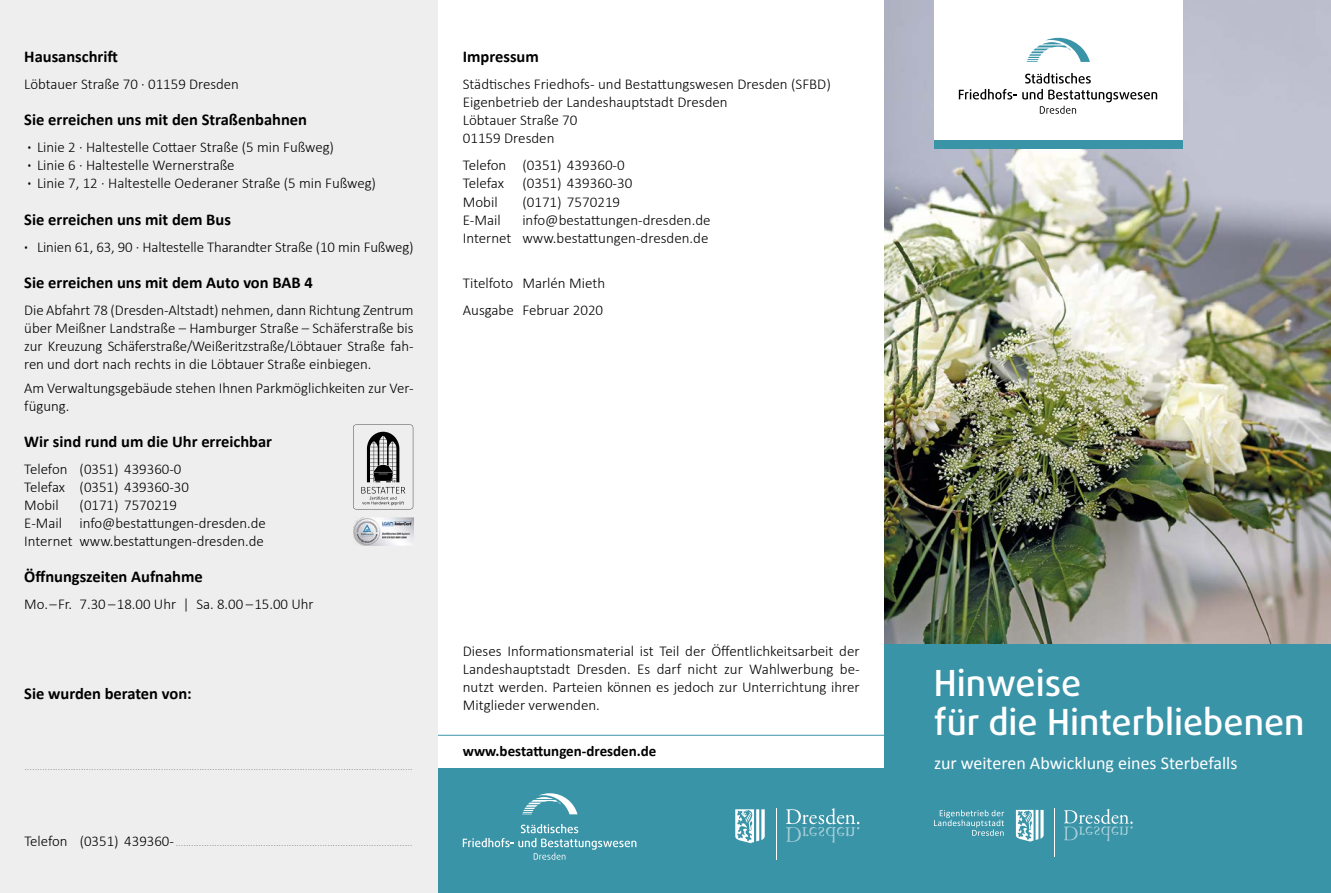
<style>
.page{position:relative;width:1331px;height:893px;background:#fff}
.page>*{position:absolute;margin:0;border:0;box-sizing:border-box;transform-origin:0 0}
.t1{font:500 36px "Daxline Pro";color:#fff}
.t2{font:18px "Calibri";color:#fff}
.t3{font:700 16.5px "Calibri";color:#000}
.t4{font:300 15px/18px "Calibri";color:#000;text-align:justify}
.t5{font:700 15px "Calibri";color:#000}
.t6{font:300 10.5px "Calibri";color:#878787}
.s1{font-weight:700}
</style>
<div class="page">
<div style="left:438px;top:769px;width:446px;height:124px;background:#3a94a8"></div>
<svg style="left:735px;top:809px;width:30px;height:34px"></svg>
<svg style="left:786px;top:808px;width:73px;height:35px"></svg>
<hr style="left:776px;top:808px;width:1px;height:52px;background:#fff">
<svg style="left:463px;top:824px;width:173px;height:36px"></svg>
<svg style="left:522px;top:793px;width:55px;height:22px"></svg>
<img style="left:884px;top:0;width:447px;height:645px">
<div style="left:884px;top:645px;width:447px;height:248px;background:#3a94a8"></div>
<div style="left:934px;top:0;width:248px;height:149px;background:#fff"></div>
<div style="left:934px;top:140px;width:248px;height:9px;background:#3a94a8"></div>
<svg style="left:959px;top:73px;width:198px;height:41px"></svg>
<svg style="left:1027px;top:38px;width:63px;height:24px"></svg>
<svg style="left:934px;top:810px;width:70px;height:26px"></svg>
<svg style="left:1016px;top:810px;width:28px;height:31px"></svg>
<svg style="left:1063px;top:809px;width:70px;height:32px"></svg>
<hr style="left:1054px;top:809px;width:1px;height:48px;background:#fff">
<hr style="left:438px;top:735px;width:451px;height:1px;background:#3a94a8">
<div style="left:0;top:0;width:438px;height:893px;background:#eee"></div>
<svg style="left:353px;top:425px;width:60px;height:84px"></svg>
<img style="left:353px;top:518px;width:61px;height:28px">
<h3 class="t3" style="left:24px;top:46px;width:95px">Hausanschrift</h3>
<p class="t4" style="left:24px;top:75px;width:216px">Löbtauer Straße 70 · 01159 Dresden</p>
<h3 class="t3" style="left:24px;top:109px;width:284px">Sie erreichen uns mit den Straßenbahnen</h3>
<p class="t4" style="left:28px;top:138px;width:308px"><span class="s1">·</span> Linie 2 · Haltestelle Cottaer Straße (5 min Fußweg)</p>
<p class="t4" style="left:28px;top:156px;width:208px"><span class="s1">·</span> Linie 6 · Haltestelle Wernerstraße</p>
<p class="t4" style="left:28px;top:174px;width:350px"><span class="s1">·</span> Linie 7, 12 · Haltestelle Oederaner Straße (5 min Fußweg)</p>
<h3 class="t3" style="left:24px;top:208px;width:208px">Sie erreichen uns mit dem Bus</h3>
<p class="t4" style="left:24px;top:237px;width:391px"><span class="s1">·</span> Linien 61, 63, 90 · Haltestelle Tharandter Straße (10 min Fußweg)</p>
<h3 class="t3" style="left:24px;top:271px;width:290px">Sie erreichen uns mit dem Auto von BAB 4</h3>
<p class="t4" style="left:24px;top:300px;width:391px">Die Abfahrt 78 (Dresden-Altstadt) nehmen, dann Richtung Zentrum über Meißner Landstraße – Hamburger Straße – Schäferstraße bis zur Kreuzung Schäferstraße/Weißeritzstraße/Löbtauer Straße fah&shy;ren und dort nach rechts in die Löbtauer Straße einbiegen.</p>
<p class="t4" style="left:24px;top:378px;width:391px">Am Verwaltungsgebäude stehen Ihnen Parkmöglichkeiten zur Ver&shy;fügung.</p>
<h3 class="t3" style="left:24px;top:430px;width:249px">Wir sind rund um die Uhr erreichbar</h3>
<p class="t4" style="left:24px;top:459px;width:159px">Telefon (0351) 439360-0</p>
<p class="t4" style="left:24px;top:477px;width:166px">Telefax (0351) 439360-30</p>
<p class="t4" style="left:24px;top:495px;width:36px">Mobil</p>
<p class="t4" style="left:80px;top:495px;width:99px">(0171) 7570219</p>
<p class="t4" style="left:24px;top:513px;width:243px">E-Mail info@bestattungen-dresden.de</p>
<p class="t4" style="left:24px;top:531px;width:241px">Internet www.bestattungen-dresden.de</p>
<h3 class="t3" style="left:24px;top:565px;width:180px">Öffnungszeiten Aufnahme</h3>
<p class="t4" style="left:24px;top:594px;width:291px">Mo. – Fr. 7.30 – 18.00 Uhr | Sa. 8.00 – 15.00 Uhr</p>
<h3 class="t3" style="left:24px;top:682px;width:169px">Sie wurden beraten von:</h3>
<p class="t6" style="left:24px;top:760px;width:390px">.......................................................................................................................................................</p>
<p class="t4" style="left:24px;top:832px;width:151px">Telefon (0351) 439360-</p>
<p class="t6" style="left:176px;top:836px;width:238px">............................................................................................</p>
<h3 class="t3" style="left:463px;top:46px;width:78px">Impressum</h3>
<p class="t4" style="left:463px;top:75px;width:370px">Städtisches Friedhofs- und Bestattungswesen Dresden (SFBD)</p>
<p class="t4" style="left:463px;top:93px;width:266px">Eigenbetrieb der Landeshauptstadt Dresden</p>
<p class="t4" style="left:463px;top:111px;width:116px">Löbtauer Straße 70</p>
<p class="t4" style="left:463px;top:129px;width:93px">01159 Dresden</p>
<p class="t4" style="left:463px;top:156px;width:163px">Telefon (0351) 439360-0</p>
<p class="t4" style="left:463px;top:174px;width:171px">Telefax (0351) 439360-30</p>
<p class="t4" style="left:463px;top:192px;width:36px">Mobil</p>
<p class="t4" style="left:522px;top:192px;width:99px">(0171) 7570219</p>
<p class="t4" style="left:463px;top:210px;width:40px">E-Mail</p>
<p class="t4" style="left:522px;top:210px;width:190px">info@bestattungen-dresden.de</p>
<p class="t4" style="left:463px;top:228px;width:247px">Internet www.bestattungen-dresden.de</p>
<p class="t4" style="left:463px;top:273px;width:144px">Titelfoto Marlén Mieth</p>
<p class="t4" style="left:463px;top:300px;width:142px">Ausgabe Februar 2020</p>
<p class="t4" style="left:463px;top:642px;width:398px">Dieses Informationsmaterial ist Teil der Öfentlichkeitsarbeit der Landeshauptstadt Dresden. Es darf nicht zur Wahlwerbung be&shy;nutzt werden. Parteien können es jedoch zur Unterrichtung ihrer Mitglieder verwenden.</p>
<h3 class="t5" style="left:463px;top:741px;width:195px">www.bestattungen-dresden.de</h3>
<h1 class="t1" style="left:934px;top:659px;width:149px">Hinweise</h1>
<h1 class="t1" style="left:934px;top:698px;width:372px">für die Hinterbliebenen</h1>
<h2 class="t2" style="left:934px;top:752px;width:305px">zur weiteren Abwicklung eines Sterbefalls</h2>
</div>
